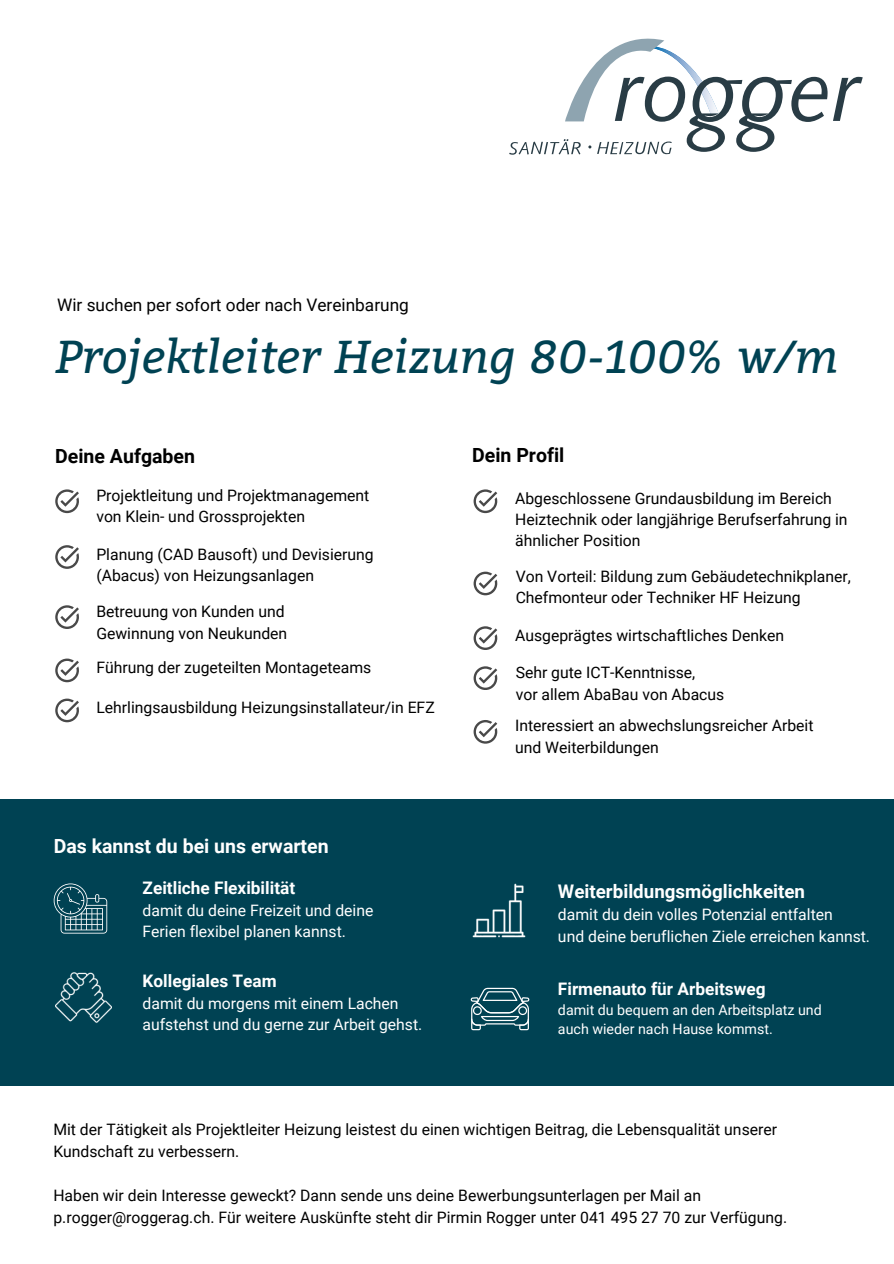
<style>
.page{position:relative;width:894px;height:1264px;background:#fff}
.page>*{position:absolute;margin:0;border:0;box-sizing:border-box;transform-origin:0 0}
.t1{font:italic 46.2px "Bitter";color:#004253}
.t2{font:700 19.5px "Roboto";color:#fff}
.t3{font:700 19.5px "Roboto";color:#000}
.t4{font:700 18.75px "Roboto";color:#fff}
.t5{font:700 17.25px "Roboto";color:#fff}
.t6{font:17.25px "Roboto";color:#000}
.t7{font:15.75px/21.3px "Roboto";color:#000}
.t8{font:15.75px/21.3px "Roboto";color:#fff}
.t9{font:14.25px/19.2px "Roboto";color:#fff}
</style>
<div class="page">
<div style="left:0;top:799px;width:893px;height:286px;background:#004253"></div>
<svg style="left:54px;top:883px;width:53px;height:50px;background:#326674"></svg>
<svg style="left:473px;top:489px;width:24px;height:24px"></svg>
<svg style="left:473px;top:571px;width:24px;height:24px"></svg>
<svg style="left:473px;top:626px;width:24px;height:24px"></svg>
<svg style="left:473px;top:720px;width:24px;height:23px"></svg>
<svg style="left:473px;top:666px;width:24px;height:24px"></svg>
<img style="left:470px;top:881px;width:56px;height:58px">
<img style="left:56px;top:969px;width:56px;height:56px">
<svg style="left:509px;top:38px;width:353px;height:117px"></svg>
<svg style="left:55px;top:489px;width:24px;height:24px"></svg>
<svg style="left:55px;top:605px;width:24px;height:24px"></svg>
<svg style="left:55px;top:545px;width:24px;height:24px"></svg>
<svg style="left:55px;top:658px;width:24px;height:24px"></svg>
<svg style="left:55px;top:698px;width:24px;height:24px"></svg>
<svg style="left:470px;top:987px;width:59px;height:43px;background:#3e6f7c"></svg>
<h3 class="t6" style="left:57px;top:295px;width:353px">Wir suchen per sofort oder nach Vereinbarung</h3>
<h3 class="t1" style="left:55px;top:323px;width:784px">Projektleiter Heizung 80-100% w/m</h3>
<p class="t3" style="left:55px;top:445px;width:141px">Deine Aufgaben</p>
<p class="t7" style="left:96px;top:485px;width:274px">Projektleitung und Projektmanagement von Klein- und Grossprojekten</p>
<p class="t7" style="left:96px;top:543px;width:279px">Planung (CAD Bausoft) und Devisierung (Abacus) von Heizungsanlagen</p>
<p class="t7" style="left:96px;top:601px;width:192px">Betreuung von Kunden und<br>Gewinnung von Neukunden</p>
<p class="t7" style="left:96px;top:656px;width:276px">Führung der zugeteilten Montageteams</p>
<h3 class="t7" style="left:96px;top:697px;width:340px">Lehrlingsausbildung Heizungsinstallateur/in EFZ</h3>
<p class="t2" style="left:54px;top:834px;width:276px">Das kannst du bei uns erwarten</p>
<h2 class="t5" style="left:142px;top:878px;width:154px">Zeitliche Flexibilität</h2>
<h2 class="t8" style="left:142px;top:899px;width:232px">damit du deine Freizeit und deine<br>Ferien flexibel planen kannst.</h2>
<h2 class="t5" style="left:142px;top:971px;width:136px">Kollegiales Team</h2>
<h2 class="t8" style="left:142px;top:992px;width:281px">damit du morgens mit einem Lachen aufstehst und du gerne zur Arbeit gehst.</h2>
<h3 class="t3" style="left:472px;top:444px;width:94px">Dein Profil</h3>
<h3 class="t7" style="left:515px;top:487px;width:334px">Abgeschlossene Grundausbildung im Bereich<br>Heiztechnik oder langjährige Berufserfahrung in ähnlicher Position</h3>
<h3 class="t7" style="left:515px;top:566px;width:336px">Von Vorteil: Bildung zum Gebäudetechnikplaner,<br>Chefmonteur oder Techniker HF Heizung</h3>
<h3 class="t7" style="left:515px;top:624px;width:270px">Ausgeprägtes wirtschaftliches Denken</h3>
<p class="t7" style="left:515px;top:662px;width:210px">Sehr gute ICT-Kenntnisse,<br>vor allem AbaBau von Abacus</p>
<h3 class="t7" style="left:515px;top:715px;width:300px">Interessiert an abwechslungsreicher Arbeit und Weiterbildungen</h3>
<p class="t4" style="left:558px;top:880px;width:248px">Weiterbildungsmöglichkeiten</p>
<p class="t8" style="left:558px;top:904px;width:313px">damit du dein volles Potenzial entfalten<br>und deine beruflichen Ziele erreichen kannst.</p>
<h3 class="t5" style="left:558px;top:978px;width:209px">Firmenauto für Arbeitsweg</h3>
<h3 class="t9" style="left:558px;top:1000px;width:265px">damit du bequem an den Arbeitsplatz und auch wieder nach Hause kommst.</h3>
<p class="t7" style="left:53px;top:1118px;width:725px;line-height:21.9px">Mit der Tätigkeit als Projektleiter Heizung leistest du einen wichtigen Beitrag, die Lebensqualität unserer<br>Kundschaft zu verbessern.</p>
<p class="t7" style="left:53px;top:1184px;width:735px;line-height:21.9px">Haben wir dein Interesse geweckt? Dann sende uns deine Bewerbungsunterlagen per Mail an p.rogger@roggerag.ch. Für weitere Auskünfte steht dir Pirmin Rogger unter 041 495 27 70 zur Verfügung.</p>
</div>
